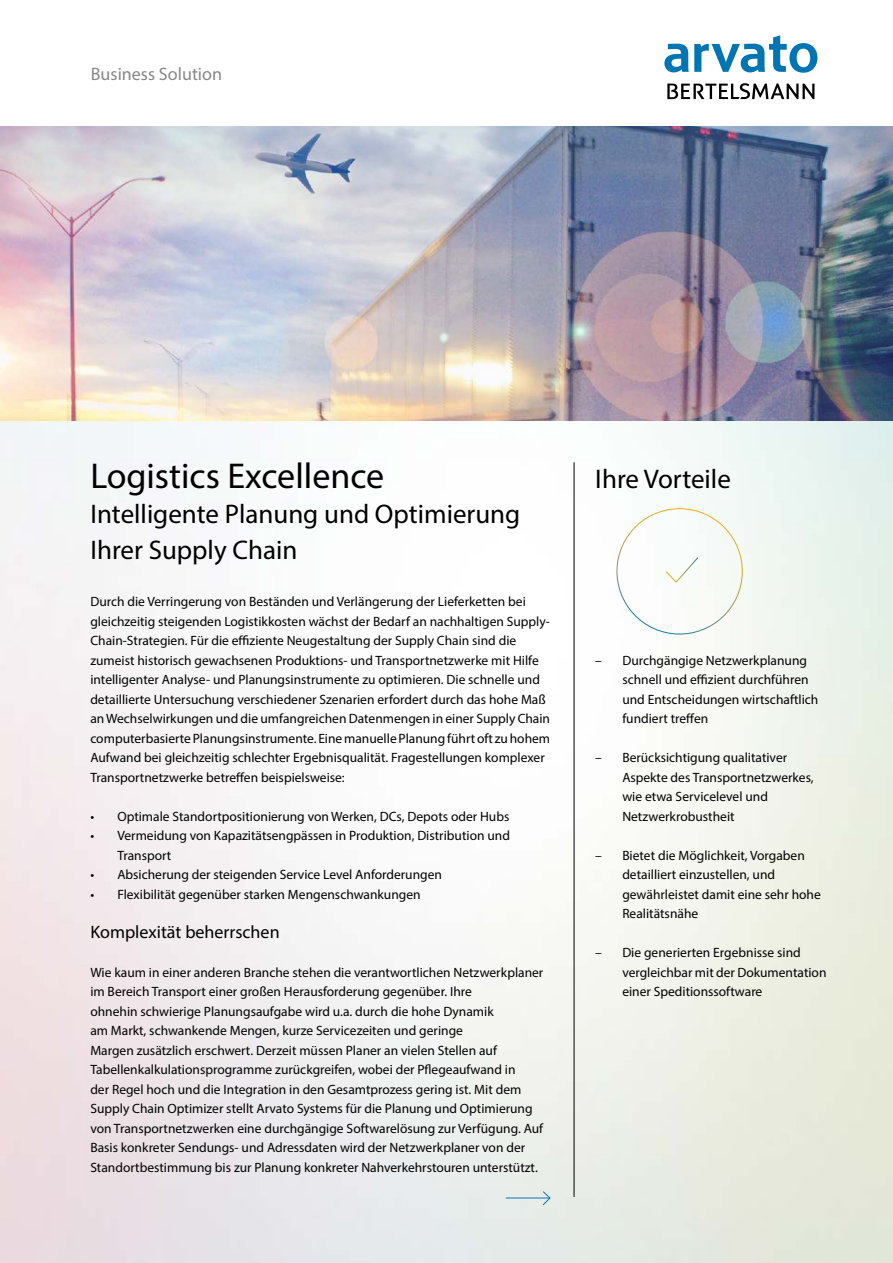
<style>
.page{position:relative;width:893px;height:1263px;background:#fff}
.page>*{position:absolute;margin:0;border:0;box-sizing:border-box;transform-origin:0 0}
.t1{font:36px "Myriad Pro";color:#000}
.t2{font:27px/35.4px "Myriad Pro";color:#000}
.t3{font:18px "Myriad Pro";color:#000}
.t4{font:18px "Myriad Pro";color:#878787}
.t5{font:13.5px/19.5px "Myriad Pro";color:#000}
</style>
<div class="page">
<img style="left:0;top:420px;width:893px;height:843px">
<hr style="left:506px;top:1198px;width:44px;height:1px;background:#0779b5">
<svg style="left:542px;top:1191px;width:9px;height:14px"></svg>
<hr style="left:574px;top:462px;width:1px;height:735px;background:#000">
<svg style="left:664px;top:35px;width:153px;height:38px"></svg>
<svg style="left:667px;top:83px;width:147px;height:16px"></svg>
<img style="left:0;top:126px;width:893px;height:294px">
<svg style="left:608px;top:500px;width:143px;height:143px"></svg>
<h3 class="t4" style="left:91px;top:63px;width:133px">Business Solution</h3>
<h1 class="t1" style="left:90px;top:453px;width:295px">Logistics Excellence</h1>
<h2 class="t2" style="left:90px;top:496px;width:431px">Intelligente Planung und Optimierung<br>Ihrer Supply Chain</h2>
<p class="t5" style="left:90px;top:592px;width:461px">Durch die Verringerung von Beständen und Verlängerung der Lieferketten bei gleichzeitig steigenden Logistikkosten wächst der Bedarf an nachhaltigen Supply-Chain-Strategien. Für die effiziente Neugestaltung der Supply Chain sind die zumeist historisch gewachsenen Produktions- und Transportnetzwerke mit Hilfe intelligenter Analyse- und Planungsinstrumente zu optimieren. Die schnelle und detaillierte Untersuchung verschiedener Szenarien erfordert durch das hohe Maß an Wechselwirkungen und die umfangreichen Datenmengen in einer Supply Chain computerbasierte Planungsinstrumente. Eine manuelle Planung führt oft zu hohem Aufwand bei gleichzeitig schlechter Ergebnisqualität. Fragestellungen komplexer Transportnetzwerke betreffen beispielsweise:</p>
<p class="t5" style="left:90px;top:806px;width:420px">• Optimale Standortpositionierung von Werken, DCs, Depots oder Hubs</p>
<p class="t5" style="left:117px;top:826px;width:394px;text-indent:-27px">• Vermeidung von Kapazitätsengpässen in Produktion, Distribution und<br>Transport</p>
<p class="t5" style="left:90px;top:865px;width:353px">• Absicherung der steigenden Service Level Anforderungen</p>
<p class="t5" style="left:90px;top:884px;width:332px">• Flexibilität gegenüber starken Mengenschwankungen</p>
<h3 class="t3" style="left:90px;top:921px;width:191px">Komplexität beherrschen</h3>
<p class="t5" style="left:90px;top:962px;width:454px">Wie kaum in einer anderen Branche stehen die verantwortlichen Netzwerkplaner im Bereich Transport einer großen Herausforderung gegenüber. Ihre<br>ohnehin schwierige Planungsaufgabe wird u.a. durch die hohe Dynamik<br>am Markt, schwankende Mengen, kurze Servicezeiten und geringe<br>Margen zusätzlich erschwert. Derzeit müssen Planer an vielen Stellen auf Tabellenkalkulationsprogramme zurückgreifen, wobei der Pflegeaufwand in<br>der Regel hoch und die Integration in den Gesamtprozess gering ist. Mit dem Supply Chain Optimizer stellt Arvato Systems für die Planung und Optimierung von Transportnetzwerken eine durchgängige Softwarelösung zur Verfügung. Auf Basis konkreter Sendungs- und Adressdaten wird der Netzwerkplaner von der Standortbestimmung bis zur Planung konkreter Nahverkehrstouren unterstützt.</p>
<h2 class="t2" style="left:595px;top:460px;width:137px">Ihre Vorteile</h2>
<p class="t5" style="left:622px;top:650px;width:198px;text-indent:-27px">– Durchgängige Netzwerkplanung schnell und effizient durchführen und Entscheidungen wirtschaftlich fundiert treffen</p>
<p class="t5" style="left:622px;top:748px;width:193px;text-indent:-27px">– Berücksichtigung qualitativer<br>Aspekte des Transportnetzwerkes, wie etwa Servicelevel und<br>Netzwerkrobustheit</p>
<p class="t5" style="left:622px;top:845px;width:200px;text-indent:-27px">– Bietet die Möglichkeit, Vorgaben detailliert einzustellen, und gewährleistet damit eine sehr hohe<br>Realitätsnähe</p>
<p class="t5" style="left:622px;top:943px;width:206px;text-indent:-27px">– Die generierten Ergebnisse sind vergleichbar mit der Dokumentation einer Speditionssoftware</p>
</div>
